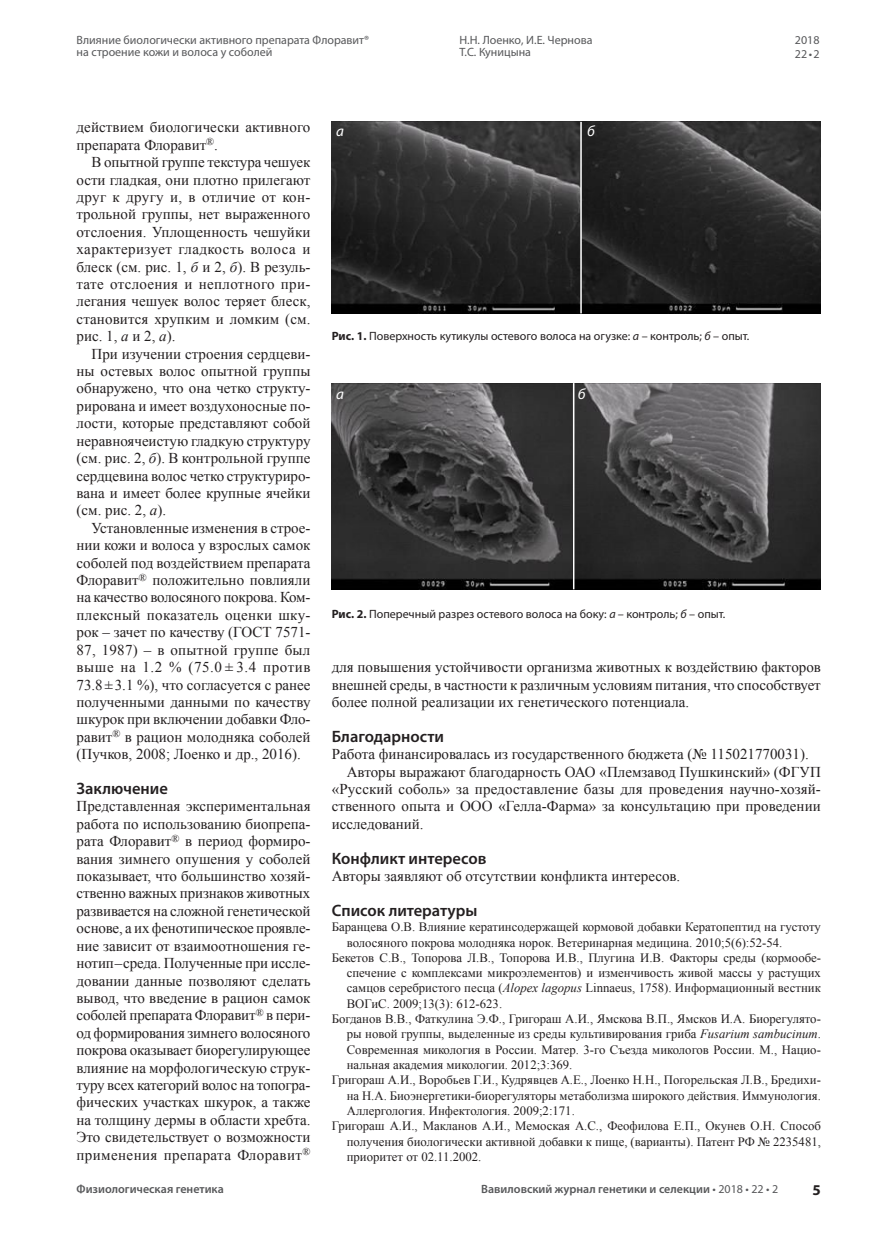
<style>
.page{position:relative;width:872px;height:1234px;background:#fff}
.page>*{position:absolute;margin:0;border:0;box-sizing:border-box;transform-origin:0 0}
._005_VJ_Подзаг__Внут{font:600 16.5px "Myriad Pro";color:#231f20}
._004_VJ___ОСНОВНОЙ{font:15px/17.4px "Times New Roman";color:#231f20;text-align:justify}
._004_VJ_Основоной_1{font:15px/17.4px "Times New Roman";color:#231f20;text-align:justify}
.t1{font:italic 15px "Myriad Pro";color:#fff}
.t2{font:700 15px "Myriad Pro";color:#231f20}
._008_VJ_Литература{font:12.75px/15.3px "Times New Roman";color:#231f20;text-align:justify}
._007_VJ_Подрисуночны{font:12px "Myriad Pro";color:#231f20}
.t3{font:12px/12px "Myriad Pro";color:#57585a}
.t4{font:600 12px "Myriad Pro";color:#57585a}
.s1{font-style:italic}
.s2{font-weight:700}
.s3{font-weight:400}
</style>
<div class="page">
<img style="left:332px;top:122px;width:489px;height:192px">
<hr style="left:580px;top:122px;width:2px;height:191px;background:#fff">
<img style="left:332px;top:383px;width:240px;height:206px">
<img style="left:572px;top:383px;width:249px;height:206px">
<hr style="left:573px;top:383px;width:1px;height:206px;background:#fff">
<p class="t3" style="left:77px;top:34px;width:294px">Влияние биологически активного препарата Флоравит® на строение кожи и волоса у соболей</p>
<p class="t3" style="left:459px;top:34px;width:135px">Н.Н. Лоенко, И.Е. Чернова<br>Т.С. Куницына</p>
<p class="t3" style="left:795px;top:32px;width:26px;line-height:14.4px">2018<br>22 • 2</p>
<p class="_004_VJ___ОСНОВНОЙ" style="left:77px;top:118px;width:235px">действием биологически активного препарата Флоравит<sup>®</sup>.</p>
<p class="_004_VJ___ОСНОВНОЙ" style="left:77px;top:153px;width:235px;text-indent:15px">В опытной группе текстура чешуек ости гладкая, они плотно прилегают друг к другу и, в отличие от кон&shy;трольной группы, нет выраженного отслоения. Уплощенность чешуйки характеризует гладкость волоса и блеск (см. рис. 1, <span class="s1">б</span> и 2, <span class="s1">б</span>). В резуль&shy;тате отслоения и неплотного при&shy;легания чешуек волос теряет блеск, становится хрупким и ломким (см. рис. 1, <span class="s1">а</span> и 2, <span class="s1">а</span>).</p>
<p class="_004_VJ___ОСНОВНОЙ" style="left:77px;top:344px;width:235px;text-indent:15px">При изучении строения сердцеви&shy;ны остевых волос опытной группы обнаружено, что она четко структу&shy;рирована и имеет воздухоносные по&shy;лости, которые представляют собой неравноячеистую гладкую структуру (см. рис. 2, <span class="s1">б</span>). В контрольной группе сердцевина волос четко структуриро&shy;вана и имеет более крупные ячейки (см. рис. 2, <span class="s1">а</span>).</p>
<p class="_004_VJ___ОСНОВНОЙ" style="left:77px;top:518px;width:235px;text-indent:15px">Установленные изменения в строе&shy;нии кожи и волоса у взрослых самок соболей под воздействием препарата Флоравит<sup>®</sup> положительно повлияли на качество волосяного покрова. Ком&shy;плексный показатель оценки шку&shy;рок – зачет по качеству (ГОСТ 7571- 87, 1987) – в опытной группе был выше на 1.2 % (75.0 ± 3.4 против 73.8±3.1 %), что согласуется с ранее полученными данными по качеству шкурок при включении добавки Фло&shy;равит<sup>®</sup> в рацион молодняка соболей (Пучков, 2008; Лоенко и др., 2016).</p>
<p class="_005_VJ_Подзаг__Внут" style="left:77px;top:777px;width:93px">Заключение</p>
<p class="_004_VJ_Основоной_1" style="left:77px;top:797px;width:235px">Представленная экспериментальная работа по использованию биопрепа&shy;рата Флоравит<sup>®</sup> в период формиро&shy;вания зимнего опушения у соболей показывает, что большинство хозяй&shy;ственно важных признаков животных развивается на сложной генетической основе, а их фенотипическое проявле&shy;ние зависит от взаимоотношения ге&shy;нотип – среда. Полученные при иссле&shy;довании данные позволяют сделать вывод, что введение в рацион самок соболей препарата Флоравит<sup>®</sup> в пери&shy;од формирования зимнего волосяного покрова оказывает биорегулирующее влияние на морфологическую струк&shy;туру всех категорий волос на топогра&shy;фических участках шкурок, а также на толщину дермы в области хребта.<br>Это свидетельствует о возможности применения препарата Флоравит<sup>®</sup></p>
<p class="t1" style="left:336px;top:122px;width:9px">а</p>
<p class="t1" style="left:587px;top:122px;width:9px">б</p>
<p class="_007_VJ_Подрисуночны" style="left:332px;top:328px;width:419px"><span class="s2">Рис. 1.</span> Поверхность кутикулы остевого волоса на огузке: <span class="s1">а</span> – контроль; <span class="s1">б</span> – опыт.</p>
<p class="t1" style="left:336px;top:385px;width:9px">а</p>
<p class="t1" style="left:578px;top:385px;width:9px">б</p>
<p class="_007_VJ_Подрисуночны" style="left:332px;top:607px;width:395px"><span class="s2">Рис. 2.</span> Поперечный разрез остевого волоса на боку: <span class="s1">а –</span> контроль; <span class="s1">б</span> – опыт.</p>
<p class="_004_VJ_Основоной_1" style="left:332px;top:658px;width:490px">для повышения устойчивости организма животных к воздействию факторов внешней среды, в частности к различным условиям питания, что способствует более полной реализации их генетического потенциала.</p>
<p class="_005_VJ_Подзаг__Внут" style="left:332px;top:725px;width:114px">Благодарности</p>
<p class="_004_VJ_Основоной_1" style="left:332px;top:745px;width:478px">Работа финансировалась из государственного бюджета (№ 115021770031).</p>
<p class="_004_VJ___ОСНОВНОЙ" style="left:332px;top:762px;width:490px;text-indent:15px">Авторы выражают благодарность ОАО «Племзавод Пушкинский» (ФГУП «Русский соболь» за предоставление базы для проведения научно-хозяй&shy;ственного опыта и ООО «Гелла-Фарма» за консультацию при проведении исследований.</p>
<p class="_005_VJ_Подзаг__Внут" style="left:332px;top:847px;width:156px">Конфликт интересов</p>
<p class="_004_VJ_Основоной_1" style="left:332px;top:866px;width:350px">Авторы заявляют об отсутствии конфликта интересов.</p>
<p class="_005_VJ_Подзаг__Внут" style="left:332px;top:899px;width:147px">Список литературы</p>
<p class="_008_VJ_Литература" style="left:347px;top:918px;width:475px;text-indent:-15px">Баранцева О.В. Влияние кератинсодержащей кормовой добавки Кератопептид на густоту волосяного покрова молодняка норок. Ветеринарная медицина. 2010;5(6):52-54.</p>
<p class="_008_VJ_Литература" style="left:347px;top:949px;width:475px;text-indent:-15px">Бекетов С.В., Топорова Л.В., Топорова И.В., Плугина И.В. Факторы среды (кормообе&shy;спечение с комплексами микроэлементов) и изменчивость живой массы у растущих самцов серебристого песца (<span class="s1">Alopex lagopus</span> Linnaeus, 1758). Информационный вестник ВОГиС. 2009;13(3): 612-623.</p>
<p class="_008_VJ_Литература" style="left:347px;top:1010px;width:475px;text-indent:-15px">Богданов В.В., Фаткулина Э.Ф., Григораш А.И., Ямскова В.П., Ямсков И.А. Биорегулято&shy;ры новой группы, выделенные из среды культивирования гриба <span class="s1">Fusarium sambucinum</span>.<br>Современная микология в России. Матер. 3-го Съезда микологов России. М., Нацио&shy;нальная академия микологии. 2012;3:369.</p>
<p class="_008_VJ_Литература" style="left:347px;top:1071px;width:475px;text-indent:-15px">Григораш А.И., Воробьев Г.И., Кудрявцев А.Е., Лоенко Н.Н., Погорельская Л.В., Бредихи&shy;на Н.А. Биоэнергетики-биорегуляторы метаболизма широкого действия. Иммунология.<br>Аллергология. Инфектология. 2009;2:171.</p>
<p class="_008_VJ_Литература" style="left:347px;top:1117px;width:475px;text-indent:-15px">Григораш А.И., Макланов А.И., Мемоская А.С., Феофилова Е.П., Окунев О.Н. Способ получения биологически активной добавки к пище, (варианты). Патент РФ № 2235481, приоритет от 02.11.2002.</p>
<p class="t4" style="left:77px;top:1181px;width:149px">Физиологическая генетика</p>
<p class="t4" style="left:481px;top:1181px;width:299px">Вавиловский журнал генетики и селекции <span class="s3">• 2018 • 22 • 2</span></p>
<p class="t2" style="left:812px;top:1180px;width:10px">5</p>
</div>
